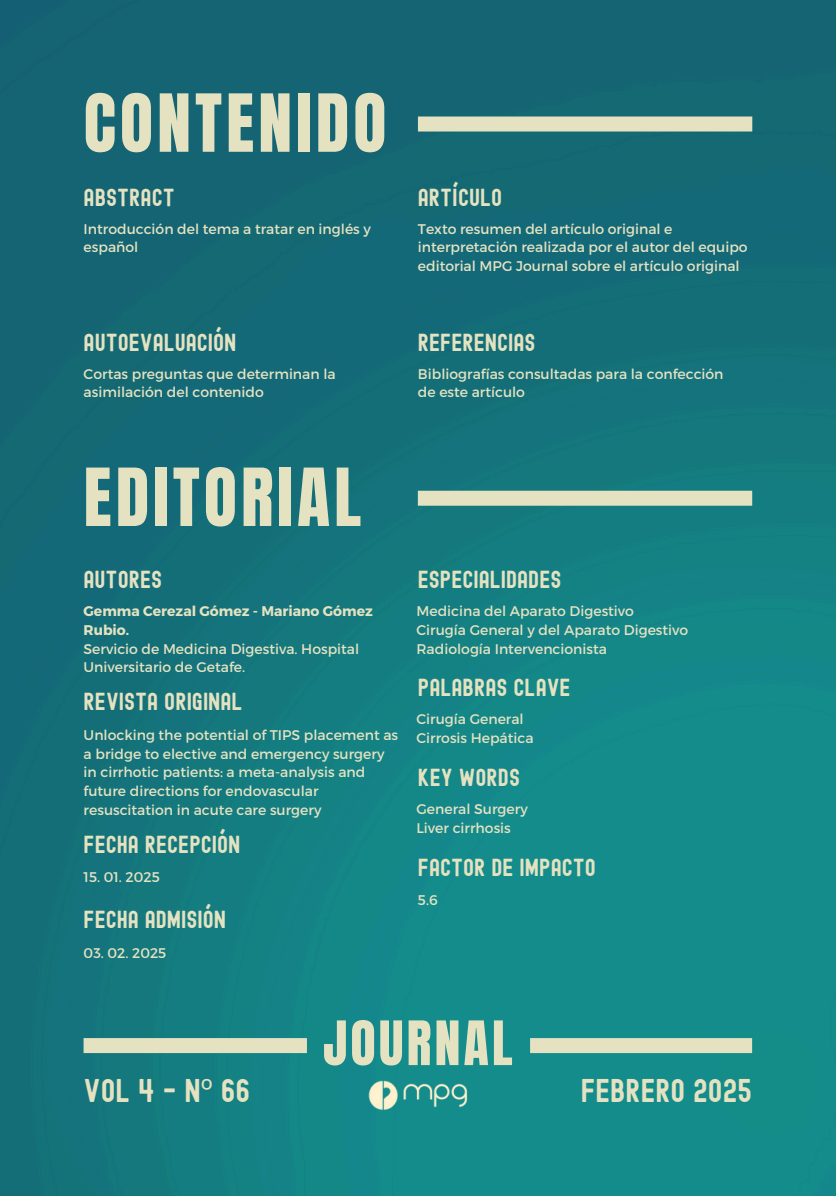
<style>
.page{position:relative;width:836px;height:1196px;background:#fff}
.page>*{position:absolute;margin:0;border:0;box-sizing:border-box;transform-origin:0 0}
.t1{font:68px "Anton";letter-spacing:.06em;color:#e4e2c1}
.t2{font:52px "Anton";letter-spacing:.06em;color:#e4e2c1}
.t3{font:32px "Edmund";color:#e4e2c1}
.t4{font:24px "Edmund";color:#e4e2c1}
.t5{font:14px/18.6px "Montserrat";color:#e4e2c1}
.t6{font:700 14px/18.6px "Montserrat";color:#e4e2c1}
.s1{font-family:"Noto Sans"}
</style>
<div class="page">
<img style="left:0;top:0;width:836px;height:1195px">
<div style="left:84px;top:1038px;width:223px;height:15px;background:#e4e2c1"></div>
<div style="left:530px;top:1038px;width:222px;height:15px;background:#e4e2c1"></div>
<img style="left:367px;top:1079px;width:101px;height:33px">
<div style="left:418px;top:491px;width:334px;height:15px;background:#e4e2c1"></div>
<div style="left:418px;top:116px;width:334px;height:15px;background:#e4e2c1"></div>
<p class="t1" style="left:84px;top:74px;width:304px">CONTENIDO</p>
<p class="t4" style="left:84px;top:186px;width:93px">ABSTRACT</p>
<h4 class="t4" style="left:418px;top:186px;width:86px">ARTÍCULO</h4>
<p class="t5" style="left:84px;top:218px;width:289px">Introducción del tema a tratar en inglés y español</p>
<p class="t5" style="left:418px;top:218px;width:331px">Texto resumen del artículo original e interpretación realizada por el autor del equipo editorial MPG Journal sobre el artículo original</p>
<p class="t4" style="left:84px;top:331px;width:154px">AUTOEVALUACIÓN</p>
<h4 class="t5" style="left:84px;top:364px;width:253px">Cortas preguntas que determinan la asimilación del contenido</h4>
<p class="t4" style="left:418px;top:331px;width:119px">REFERENCIAS</p>
<p class="t5" style="left:418px;top:364px;width:307px">Bibliografías consultadas para la confección de este artículo</p>
<p class="t1" style="left:84px;top:448px;width:279px">EDITORIAL</p>
<h4 class="t4" style="left:84px;top:569px;width:80px">AUTORES</h4>
<p class="t6" style="left:84px;top:601px;width:291px">Gemma Cerezal Gómez - Mariano Gómez<br>Rubio.</p>
<h4 class="t5" style="left:84px;top:638px;width:277px">Servicio de Medicina Digestiva. Hospital<br>Universitario de Getafe.</h4>
<h4 class="t4" style="left:84px;top:691px;width:160px">REVISTA ORIGINAL</h4>
<p class="t5" style="left:84px;top:725px;width:316px">Unlocking the potential of TIPS placement as a bridge to elective and emergency surgery in cirrhotic patients: a meta-analysis and future directions for endovascular resuscitation in acute care surgery</p>
<h4 class="t4" style="left:84px;top:833px;width:158px">FECHA RECEPCIÓN</h4>
<p class="t5" style="left:84px;top:867px;width:78px">15. 01. 2025</p>
<p class="t4" style="left:84px;top:909px;width:144px">FECHA ADMISIÓN</p>
<h4 class="t5" style="left:84px;top:942px;width:84px">03. 02. 2025</h4>
<p class="t4" style="left:418px;top:569px;width:145px">ESPECIALIDADES</p>
<h4 class="t5" style="left:416px;top:601px;width:219px">Medicina del Aparato Digestivo</h4>
<p class="t5" style="left:416px;top:620px;width:273px">Cirugía General y del Aparato Digestivo</p>
<h1 class="t5" style="left:416px;top:638px;width:192px">Radiología Intervencionista</h1>
<p class="t4" style="left:418px;top:677px;width:154px">PALABRAS CLAVE</p>
<h4 class="t5" style="left:416px;top:709px;width:109px">Cirugía General</h4>
<p class="t5" style="left:416px;top:728px;width:119px">Cirrosis Hepática</p>
<h4 class="t4" style="left:418px;top:766px;width:104px">KEY WORDS</h4>
<p class="t5" style="left:416px;top:799px;width:113px">General Surgery</p>
<h4 class="t5" style="left:416px;top:818px;width:96px">Liver cirrhosis</h4>
<p class="t4" style="left:418px;top:856px;width:179px">FACTOR DE IMPACTO</p>
<p class="t5" style="left:418px;top:890px;width:21px">5.6</p>
<h1 class="t2" style="left:323px;top:1005px;width:191px">JOURNAL</h1>
<h4 class="t3" style="left:84px;top:1076px;width:168px">VOL 4 - N<span class="s1">º</span> 66</h4>
<p class="t3" style="left:580px;top:1076px;width:173px">FEBRERO 2025</p>
</div>
